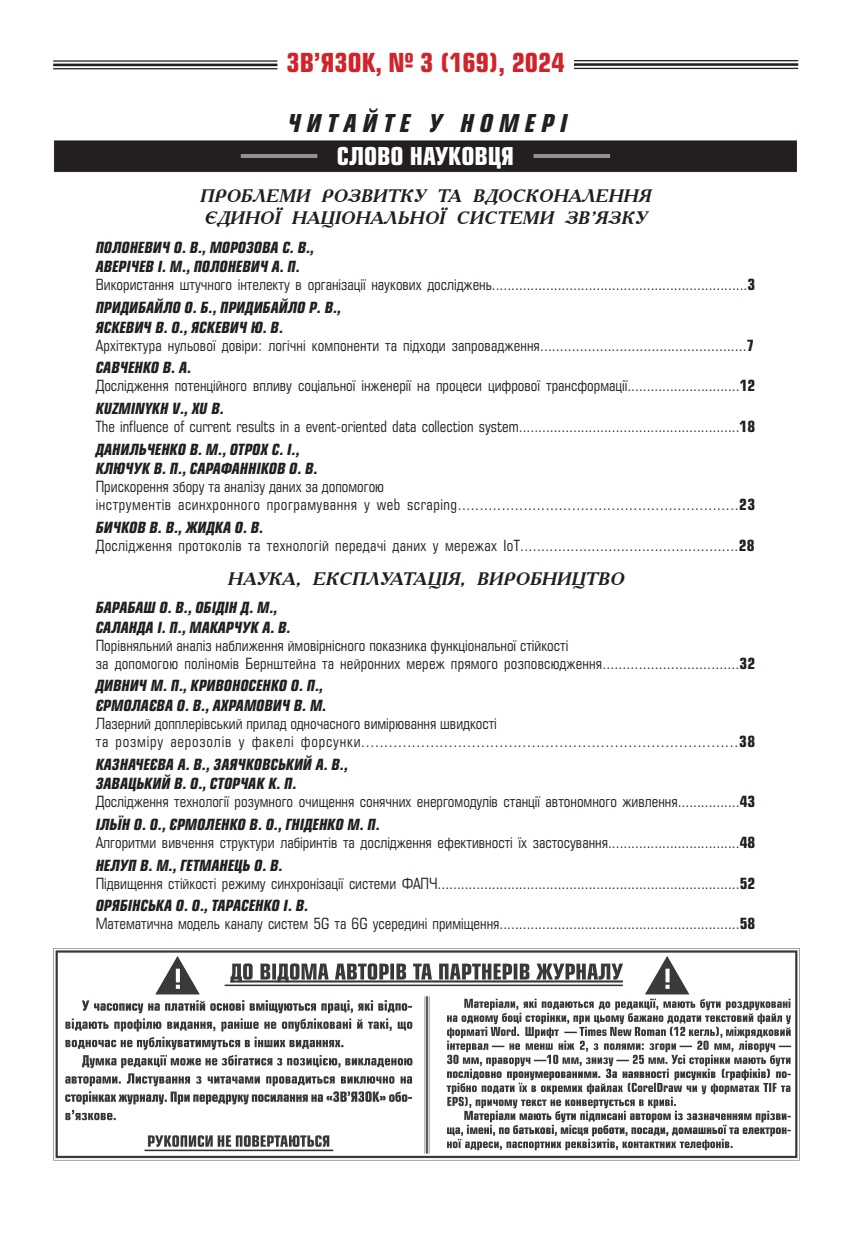
<style>
.page{position:relative;width:851px;height:1234px;background:#fff}
.page>*{position:absolute;margin:0;border:0;box-sizing:border-box;transform-origin:0 0}
.t1{font:700 25.5px "Europe Cond";color:#d1232a}
.t2{font:italic 700 24px "Europe Cond";color:#231f20}
.t3{font:700 24px "Europe Cond";color:#fff}
.t4{font:italic 700 18px/21.6px "Academy C";color:#231f20}
.t5{font:15px/18px "Europe Cond";color:#231f20}
.t6{font:italic 700 15px/19.6px "Europe Cond";letter-spacing:.07em;color:#231f20}
.t7{font:15px/18px "Europe Cond";letter-spacing:.035em;color:#231f20}
.t8{font:15px/18px "Europe Cond";letter-spacing:.02em;color:#231f20}
.t9{font:italic 700 15px/19.6px "Europe Cond";color:#231f20}
.s1{font-weight:700}
.s2{font-weight:700;font-style:italic}
</style>
<div class="page">
<div style="left:54px;top:140px;width:743px;height:32px;background:#231f20"></div>
<div style="left:53px;top:139px;width:744px;height:34px;border:1px solid #fff"></div>
<hr style="left:241px;top:154px;width:76px;height:1px;background:#fff">
<hr style="left:241px;top:156px;width:76px;height:1px;background:#fff">
<hr style="left:533px;top:154px;width:77px;height:1px;background:#fff">
<hr style="left:533px;top:156px;width:77px;height:1px;background:#fff">
<hr style="left:53px;top:60px;width:224px;height:2px;background:#231f20">
<hr style="left:53px;top:64px;width:224px;height:2px;background:#231f20">
<hr style="left:53px;top:68px;width:224px;height:1px;background:#231f20">
<img style="left:53px;top:948px;width:747px;height:213px">
<svg style="left:748px;top:60px;width:51px;height:9px"></svg>
<hr style="left:574px;top:60px;width:224px;height:1px;background:#231f20">
<hr style="left:574px;top:63px;width:224px;height:3px;background:#231f20">
<hr style="left:574px;top:68px;width:224px;height:1px;background:#231f20">
<h1 class="t1" style="left:286px;top:46px;width:280px">ЗВ’ЯЗОК, № 3 (169), 2024</h1>
<h2 class="t2" style="left:286px;top:107px;width:287px">Ч И ТА Й ТЕ У Н О М ЕР І</h2>
<h2 class="t3" style="left:337px;top:140px;width:178px">СЛОВО НАУКОВЦЯ</h2>
<p class="t4" style="left:200px;top:184px;width:457px">ПРОБЛЕМИ РОЗВИТКУ ТА ВДОСКОНАЛЕННЯ<br>ЄДИНОЇ НАЦІОНАЛЬНОЇ СИСТЕМИ ЗВ’ЯЗКУ</p>
<p class="t6" style="left:96px;top:237px;width:219px">ПОЛОНЕВИЧ О. В., МОРОЗОВА С. В.,<br>АВЕРІЧЕВ І. М., ПОЛОНЕВИЧ А. П.</p>
<p class="t5" style="left:96px;top:273px;width:661px;line-height:22.6px">Використання штучного інтелекту в організації наукових досліджень..................................................................<span class="s1">3<br></span><span class="s2">ПРИДИБАЙЛО О. Б., ПРИДИБАЙЛО Р. В.,</span></p>
<p class="t5" style="left:96px;top:318px;width:660px"><span class="s2">ЯСКЕВИЧ В. О., ЯСКЕВИЧ Ю. В.<br></span>Архітектура нульової довіри: логічні компоненти та підходи запровадження....................................................<span class="s1">7</span></p>
<p class="t5" style="left:96px;top:358px;width:661px"><span class="s2">САВЧЕНКО В. А.<br></span>Дослідження потенційного впливу соціальної інженерії на процеси цифрової трансформації.............................<span class="s1">12</span></p>
<p class="t5" style="left:96px;top:399px;width:660px"><span class="s2">KUZMINYKH V., XU B.<br></span>The influence of current results in a event-oriented data collection system.........................................................<span class="s1">18</span></p>
<p class="t6" style="left:96px;top:439px;width:10px">ДАНИЛ</p>
<p class="t6" style="left:139px;top:439px;width:17px">ЬЧЕНКО</p>
<p class="t9" style="left:96px;top:439px;width:205px;text-indent:94px">В. М., ОТРОХ С. І.,<br>КЛЮЧУК В. П., САРА ФАННІКОВ</p>
<p class="t6" style="left:289px;top:458px;width:30px">О. В.</p>
<p class="t7" style="left:96px;top:477px;width:661px">Прискорення збору та аналізу даних за допомогою<br>інструментів асинхронного програмування у web scraping................................................................<span class="s1">23</span></p>
<p class="t6" style="left:96px;top:517px;width:10px">БИЧКОВ</p>
<p class="t8" style="left:96px;top:518px;width:660px;text-indent:54px"><span class="s2">В. В., ЖИДКА О. В.<br></span>Дослідження протоколів та технологій передачі даних у мережах IоT....................................................<span class="s1">28</span></p>
<p class="t4" style="left:227px;top:567px;width:15px">наука</p>
<p class="t4" style="left:295px;top:567px;width:31px">, експлуатація</p>
<p class="t4" style="left:459px;top:567px;width:32px">, виробництво</p>
<p class="t6" style="left:96px;top:597px;width:196px">БАРАБАШ О. В., ОБІДІН Д. М.,<br>САЛАНДА І. П., МАКАРЧУК А. В.</p>
<p class="t5" style="left:96px;top:636px;width:661px">Порівняльний аналіз наближення ймовірнісного показника функціональної стійкості<br>за допомогою поліномів Бернштейна та нейронних мереж прямого розповсюдження..................................<span class="s1">32</span></p>
<p class="t6" style="left:96px;top:675px;width:232px">ДИВНИЧ М. П., КРИВОНОСЕНКО О. П.,<br>ЄРМОЛАЄВА О. В., АХРАМОВИЧ В. М.</p>
<p class="t5" style="left:96px;top:714px;width:661px">Лазерний допплерівський прилад одночасного вимірювання швидкості<br>та розміру аерозолів у факелі форсунки..................................................................................<span class="s1">38</span></p>
<p class="t6" style="left:96px;top:753px;width:253px">КАЗНАЧЕЄВА А. В., ЗАЯЧКОВСЬКИЙ А. В.,<br>ЗАВАЦЬКИЙ В. О., СТОРЧАК К. П.</p>
<p class="t5" style="left:96px;top:790px;width:661px;line-height:22.6px">Дослідження технології розумного очищення сонячних енергомодулів станції автономного живлення................<span class="s1">43<br></span><span class="s2">ІЛЬЇН О. О., ЄРМОЛЕНКО В. О., ГНІДЕНКО М. П.</span></p>
<p class="t5" style="left:96px;top:830px;width:661px;line-height:22.6px">Алгоритми вивчення структури лабіринтів та дослідження ефективності їх застосування..................................<span class="s1">48<br></span><span class="s2">НЕЛУП В. М., ГЕТМАНЕЦЬ О. В.</span></p>
<p class="t5" style="left:96px;top:871px;width:661px;line-height:22.6px">Підвищення стійкості режиму синхронізації системи ФАПЧ..............................................................................<span class="s1">52<br></span><span class="s2">ОРЯБІНСЬ КА О. О., ТАРАСЕНКО І. В.</span></p>
<p class="t5" style="left:96px;top:914px;width:661px">Математична модель каналу систем 5G та 6G усередині приміщення..............................................................<span class="s1">58</span></p>
</div>
